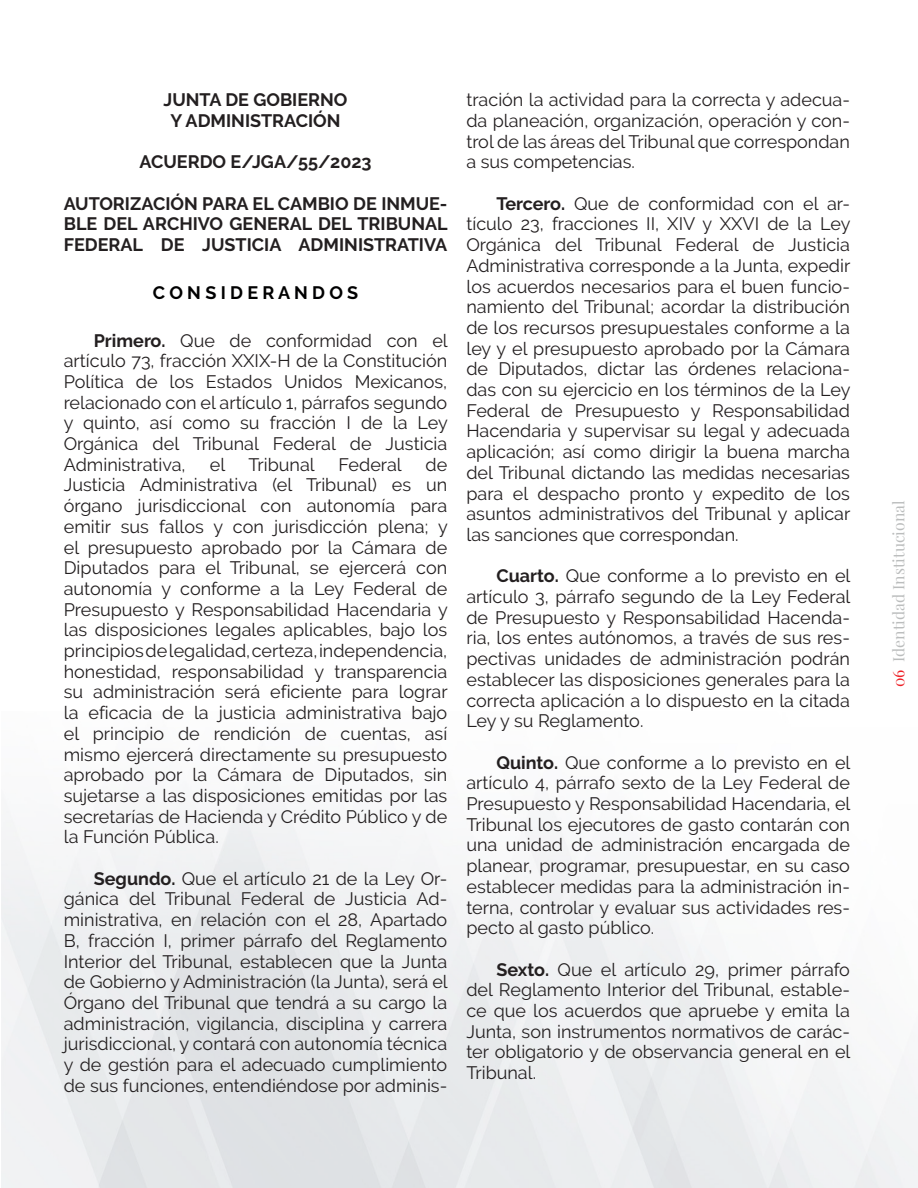
<style>
.page{position:relative;width:918px;height:1188px;background:#fff}
.page>*{position:absolute;margin:0;border:0;box-sizing:border-box;transform-origin:0 0}
.t1{font:18px/20.7px "Raleway";color:#231f20;text-align:justify}
.Default{font:700 18px/20.7px "Raleway";color:#231f20;text-align:justify}
.t2{font:700 18px "Raleway";color:#000001}
.t3{font:15.75px "Playfair Display";color:#bbbdbd}
.s1{font-weight:700}
.s2{color:#ee2026}
</style>
<div class="page">
<p class="Default" style="left:164px;top:90px;width:186px">JUNTA DE GOBIERNO</p>
<p class="Default" style="left:171px;top:110px;width:171px">Y ADMINISTRACIÓN</p>
<p class="Default" style="left:139px;top:152px;width:234px">ACUERDO E/JGA/55/2023</p>
<p class="Default" style="left:64px;top:193px;width:386px">AUTORIZACIÓN PARA EL CAMBIO DE INMUE-BLE DEL ARCHIVO GENERAL DEL TRIBUNAL FEDERAL DE JUSTICIA ADMINISTRATIVA</p>
<p class="t2" style="left:153px;top:282px;width:207px">C O N S I D E R A N D O S</p>
<p class="t1" style="left:64px;top:330px;width:386px;text-indent:30px"><span class="s1">Primero.</span> Que de conformidad con el artículo 73, fracción XXIX-H de la Constitución Política de los Estados Unidos Mexicanos, relacionado con el artículo 1, párrafos segundo y quinto, así como su fracción I de la Ley Orgánica del Tribunal Federal de Justicia Administrativa,</p>
<p class="t1" style="left:64px;top:454px;width:386px;text-indent:362px">de Justicia Administrativa (el Tribunal) es un órgano jurisdiccional con autonomía para emitir sus fallos y con jurisdicción plena; y el presupuesto aprobado por la Cámara de Diputados para el Tribunal, se ejercerá con autonomía y conforme a la Ley Federal de Presupuesto y Responsabilidad Hacendaria y las disposiciones legales aplicables, bajo los principios de legalidad, certeza, independencia, honestidad, responsabilidad y transparencia su administración será eficiente para lograr la eficacia de la justicia administrativa bajo el principio de rendición de cuentas, así mismo ejercerá directamente su presupuesto aprobado por la Cámara de Diputados, sin sujetarse a las disposiciones emitidas por las secretarías de Hacienda y Crédito Público y de la Función Pública.</p>
<p class="t1" style="left:64px;top:868px;width:386px;text-indent:30px"><span class="s1">Segundo.</span> Que el artículo 21 de la Ley Or&shy;gánica del Tribunal Federal de Justicia Ad&shy;ministrativa, en relación con el 28, Apartado B, fracción I, primer párrafo del Reglamento Interior del Tribunal, establecen que la Junta de Gobierno y Administración (la Junta), será el Órgano del Tribunal que tendrá a su cargo la administración, vigilancia, disciplina y carrera jurisdiccional, y contará con autonomía técnica y de gestión para el adecuado cumplimiento de sus funciones, entendiéndose por adminis-</p>
<p class="t1" style="left:210px;top:454px;width:17px">el</p>
<p class="t1" style="left:249px;top:454px;width:68px">Tribunal</p>
<p class="t1" style="left:339px;top:454px;width:65px">Federal</p>
<p class="t1" style="left:466px;top:89px;width:385px">tración la actividad para la correcta y adecua&shy;da planeación, organización, operación y con&shy;trol de las áreas del Tribunal que correspondan a sus competencias.</p>
<p class="t1" style="left:466px;top:193px;width:386px;text-indent:30px"><span class="s1">Tercero.</span> Que de conformidad con el ar&shy;tículo 23, fracciones II, XIV y XXVI de la Ley Orgánica del Tribunal Federal de Justicia Administrativa corresponde a la Junta, expedir los acuerdos necesarios para el buen funcio&shy;namiento del Tribunal; acordar la distribución de los recursos presupuestales conforme a la ley y el presupuesto aprobado por la Cámara de Diputados, dictar las órdenes relaciona&shy;das con su ejercicio en los términos de la Ley Federal de Presupuesto y Responsabilidad Hacendaria y supervisar su legal y adecuada aplicación; así como dirigir la buena marcha del Tribunal dictando las medidas necesarias para el despacho pronto y expedito de los asuntos administrativos del Tribunal y aplicar las sanciones que correspondan.</p>
<p class="t1" style="left:466px;top:566px;width:386px;text-indent:30px"><span class="s1">Cuarto.</span> Que conforme a lo previsto en el artículo 3, párrafo segundo de la Ley Federal de Presupuesto y Responsabilidad Hacenda&shy;ria, los entes autónomos, a través de sus res&shy;pectivas unidades de administración podrán establecer las disposiciones generales para la correcta aplicación a lo dispuesto en la citada Ley y su Reglamento.</p>
<p class="t1" style="left:466px;top:752px;width:386px;text-indent:30px"><span class="s1">Quinto.</span> Que conforme a lo previsto en el artículo 4, párrafo sexto de la Ley Federal de Presupuesto y Responsabilidad Hacendaria, el Tribunal los ejecutores de gasto contarán con una unidad de administración encargada de planear, programar, presupuestar, en su caso establecer medidas para la administración in&shy;terna, controlar y evaluar sus actividades res&shy;pecto al gasto público.</p>
<p class="t1" style="left:466px;top:959px;width:386px;text-indent:30px"><span class="s1">Sexto.</span> Que el artículo 29, primer párrafo del Reglamento Interior del Tribunal, estable&shy;ce que los acuerdos que apruebe y emita la Junta, son instrumentos normativos de carác&shy;ter obligatorio y de observancia general en el Tribunal.</p>
<p class="t3" style="left:889px;top:687px;width:188px;rotate:-90deg"><span class="s2">06</span> Identidad Institucional</p>
</div>
